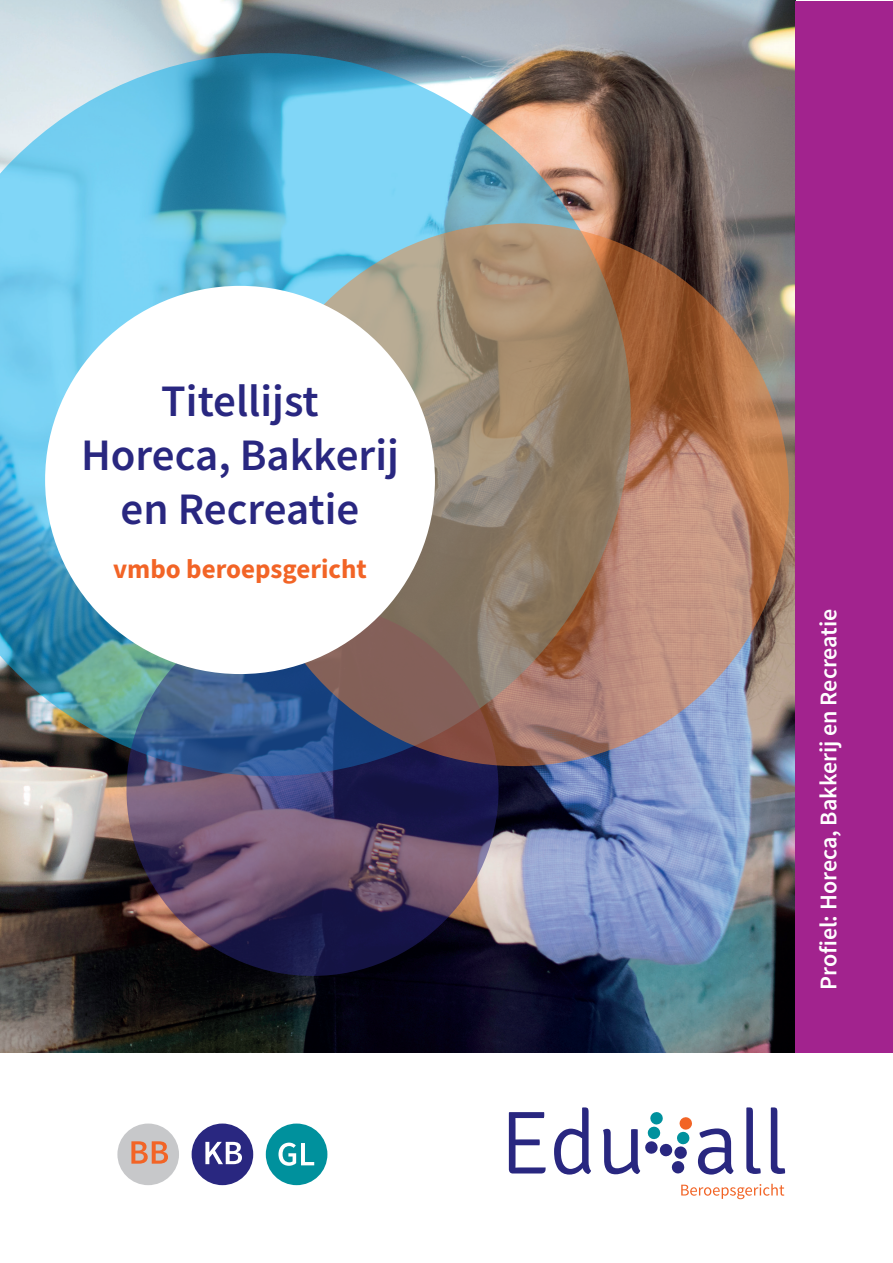
<style>
.page{position:relative;width:893px;height:1263px;background:#fff}
.page>*{position:absolute;margin:0;border:0;box-sizing:border-box;transform-origin:0 0}
.t1{font:600 45px/54px "Source Sans Pro";color:#292780;text-align:center}
.t2{font:700 27px "Source Sans 3";color:#f26426}
.t3{font:600 24px "Source Sans Pro";color:#fff}
</style>
<div class="page">
<img style="left:0;top:0;width:795px;height:1052px">
<div style="left:795px;top:1px;width:98px;height:1051px;background:#a2238e"></div>
<img style="left:0;top:53px;width:631px;height:723px">
<svg style="left:126px;top:604px;width:373px;height:372px;background:#45436d"></svg>
<svg style="left:246px;top:223px;width:543px;height:543px;background:#a27e66"></svg>
<div style="left:45px;top:286px;width:390px;height:388px;background:#fff;border-radius:50%"></div>
<svg style="left:509px;top:1112px;width:37px;height:61px"></svg>
<svg style="left:554px;top:1107px;width:37px;height:67px"></svg>
<svg style="left:698px;top:1128px;width:36px;height:46px"></svg>
<svg style="left:746px;top:1107px;width:15px;height:67px"></svg>
<svg style="left:771px;top:1107px;width:14px;height:67px"></svg>
<svg style="left:603px;top:1112px;width:89px;height:62px"></svg>
<svg style="left:681px;top:1184px;width:103px;height:15px"></svg>
<div style="left:117px;top:1123px;width:62px;height:62px;background:#c7c8ca;border-radius:50%"></div>
<svg style="left:131px;top:1141px;width:37px;height:23px"></svg>
<div style="left:192px;top:1123px;width:61px;height:62px;background:#292780;border-radius:50%"></div>
<svg style="left:205px;top:1142px;width:37px;height:22px"></svg>
<div style="left:266px;top:1123px;width:61px;height:62px;background:#00919d;border-radius:50%"></div>
<svg style="left:278px;top:1142px;width:36px;height:24px"></svg>
<p class="t1" style="left:81px;top:374px;width:319px">Titellijst<br>Horeca, Bakkerij en Recreatie</p>
<p class="t2" style="left:113px;top:551px;width:255px">vmbo beroepsgericht</p>
<p class="t3" style="left:813px;top:990px;width:383px;rotate:-90deg">Profiel: Horeca, Bakkerij en Recreatie</p>
</div>
